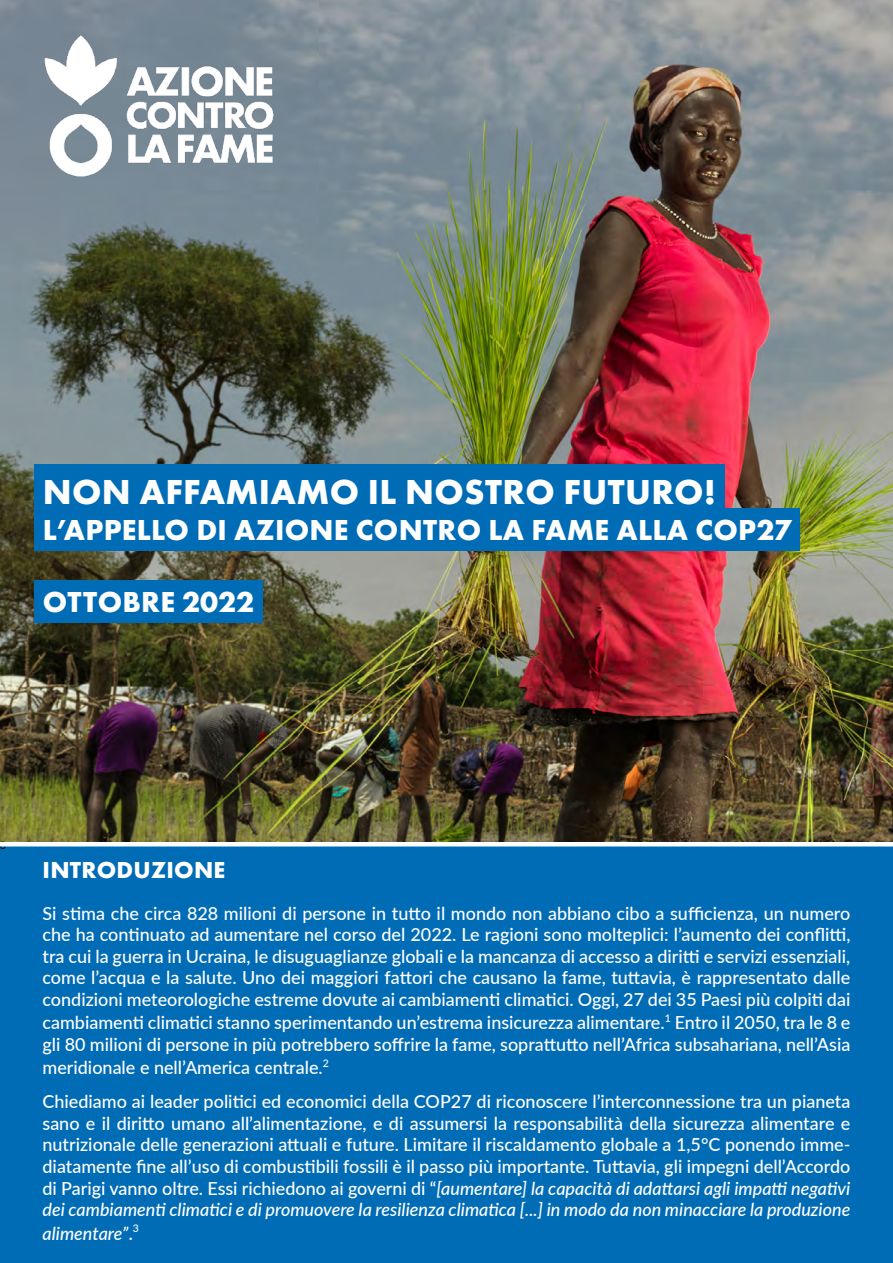
<style>
.page{position:relative;width:893px;height:1263px;background:#fff}
.page>*{position:absolute;margin:0;border:0;box-sizing:border-box;transform-origin:0 0}
.t1{font:700 36px "Futura PT";letter-spacing:.01em;color:#fff}
.t2{font:700 30px "Futura PT";letter-spacing:.01em;color:#fff}
.t3{font:700 24px "Futura PT";letter-spacing:.01em;color:#fff}
.t4{font:500 18px/21.6px "Lato";color:#fff;text-align:justify}
.t5{font:italic 500 18px "Lato";color:#fff}
.t6{font:500 10.5px "Lato";color:#000}
.s1{font-style:italic}
.s2{font-style:normal;font-size:19.5px}
</style>
<div class="page">
<img style="left:0;top:0;width:893px;height:842px">
<div style="left:34px;top:464px;width:690px;height:54px;background:#006cb6"></div>
<div style="left:34px;top:508px;width:766px;height:43px;background:#006cb6"></div>
<div style="left:34px;top:580px;width:229px;height:43px;background:#006cb6"></div>
<div style="left:0;top:846px;width:893px;height:417px;background:#006cb6"></div>
<img style="left:41px;top:32px;width:236px;height:148px">
<p class="t1" style="left:43px;top:469px;width:675px">NON AFFAMIAMO IL NOSTRO FUTURO!</p>
<p class="t2" style="left:43px;top:511px;width:750px">L’APPELLO DI AZIONE CONTRO LA FAME ALLA COP27</p>
<p class="t2" style="left:43px;top:583px;width:213px">OTTOBRE 2022</p>
<p class="t6" style="left:0;top:837px;width:8px">8</p>
<p class="t3" style="left:43px;top:855px;width:184px">INTRODUZIONE</p>
<p class="t4" style="left:43px;top:901px;width:809px">Si stima che circa 828 milioni di persone in tutto il mondo non abbiano cibo a sufficienza, un numero che ha continuato ad aumentare nel corso del 2022. Le ragioni sono molteplici: l’aumento dei conflitti, tra cui la guerra in Ucraina, le disuguaglianze globali e la mancanza di accesso a diritti e servizi essenziali, come l’acqua e la salute. Uno dei maggiori fattori che causano la fame, tuttavia, è rappresentato dalle condizioni meteorologiche estreme dovute ai cambiamenti climatici. Oggi, 27 dei 35 Paesi più colpiti dai</p>
<p class="t4" style="left:43px;top:1011px;width:809px">cambiamenti climatici stanno sperimentando un’estrema insicurezza alimentare.<sup>1</sup> Entro il 2050, tra le 8 e gli 80 milioni di persone in più potrebbero soffrire la fame, soprattutto nell’Africa subsahariana, nell’Asia</p>
<p class="t4" style="left:43px;top:1056px;width:288px">meridionale e nell’America centrale.<sup>2</sup></p>
<p class="t4" style="left:43px;top:1090px;width:809px">Chiediamo ai leader politici ed economici della COP27 di riconoscere l’interconnessione tra un pianeta sano e il diritto umano all’alimentazione, e di assumersi la responsabilità della sicurezza alimentare e nutrizionale delle generazioni attuali e future. Limitare il riscaldamento globale a 1,5°C ponendo imme&shy;diatamente fine all’uso di combustibili fossili è il passo più importante. Tuttavia, gli impegni dell’Accordo di Parigi vanno oltre. Essi richiedono ai governi di “<span class="s1">[aumentare] la capacità di adattarsi agli impatti negativi dei cambiamenti climatici e di promuovere la resilienza climatica [...] in modo da non minacciare la produzione</span></p>
<p class="t5" style="left:43px;top:1220px;width:98px">alimentare”<span class="s2">.</span><sup>3</sup></p>
</div>
